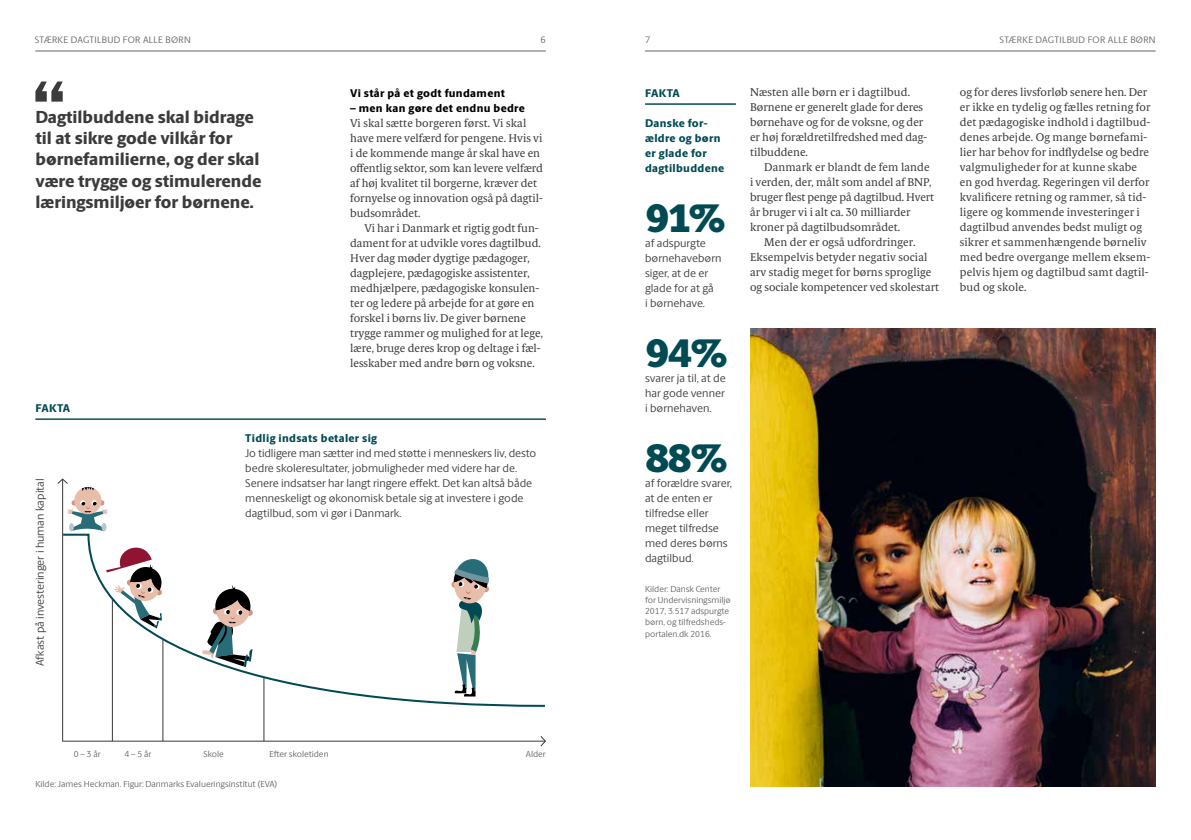
<style>
.page{position:relative;width:1191px;height:840px;background:#fff}
.page>*{position:absolute;margin:0;border:0;box-sizing:border-box;transform-origin:0 0}
.t1{font:900 40px "Berlingske Sans";color:#004a54}
.t2{font:800 17.5px/21.2px "Berlingske Sans";color:#3b3b3a}
.t3{font:11.25px/15px "Berlingske Serif Text";color:#3b3b3a}
.t4{font:11.25px/15px "Berlingske Sans";letter-spacing:-.005em;color:#3b3b3a}
.t5{font:800 11.25px/15px "Berlingske Sans";letter-spacing:.03em;color:#004a54}
.t6{font:800 11.25px "Berlingske Sans";letter-spacing:.03em;color:#000}
.t7{font:9.38px "Berlingske Sans";letter-spacing:.04em;color:#636362}
.t8{font:8.75px/11.2px "Berlingske Sans";letter-spacing:-.005em;color:#636362}
</style>
<div class="page">
<img style="left:750px;top:329px;width:405px;height:457px">
<svg style="left:35px;top:82px;width:28px;height:20px"></svg>
<hr style="left:645px;top:104px;width:91px;height:1px;background:#004a54">
<hr style="left:112px;top:598px;width:1px;height:143px;background:#3b3b3a">
<hr style="left:162px;top:639px;width:1px;height:102px;background:#3b3b3a">
<hr style="left:263px;top:677px;width:1px;height:64px;background:#3b3b3a">
<hr style="left:62px;top:740px;width:483px;height:1px;background:#3b3b3a">
<svg style="left:57px;top:478px;width:11px;height:7px"></svg>
<svg style="left:539px;top:736px;width:7px;height:11px"></svg>
<hr style="left:62px;top:479px;width:1px;height:262px;background:#3b3b3a">
<svg style="left:62px;top:533px;width:483px;height:175px"></svg>
<div style="left:74px;top:487px;width:27px;height:27px;background:#e8bdaa;border-radius:50%"></div>
<svg style="left:67px;top:500px;width:41px;height:31px"></svg>
<svg style="left:82px;top:487px;width:12px;height:4px"></svg>
<svg style="left:106px;top:538px;width:57px;height:90px"></svg>
<svg style="left:201px;top:585px;width:51px;height:82px"></svg>
<svg style="left:453px;top:551px;width:38px;height:150px"></svg>
<hr style="left:35px;top:419px;width:511px;height:1px;background:#004a54">
<hr style="left:35px;top:51px;width:511px;height:1px;background:#636362">
<hr style="left:645px;top:51px;width:510px;height:1px;background:#636362">
<p class="t7" style="left:35px;top:33px;width:157px">Stærke dagtilbud for alle bø rn</p>
<p class="t7" style="left:540px;top:33px;width:7px">6</p>
<p class="t7" style="left:645px;top:33px;width:7px">7</p>
<p class="t7" style="left:999px;top:33px;width:157px">Stærke dagtilbud for alle bø rn</p>
<h2 class="t2" style="left:35px;top:106px;width:228px">Dagtilbuddene skal bidrage til at sikre gode vilkår for børnefamilierne, og der skal være trygge og stimulerende læringsmiljøer for børnene.</h2>
<p class="t5" style="left:36px;top:400px;width:36px">FAKTA</p>
<p class="t6" style="left:350px;top:84px;width:156px">Vi står på et godt fundament</p>
<p class="t6" style="left:350px;top:99px;width:176px">– men kan gøre det endnu bedre</p>
<p class="t3" style="left:350px;top:115px;width:194px">Vi skal sætte borgeren først. Vi skal have mere velfærd for pengene. Hvis vi i de kommende mange år skal have en offentlig sektor, som kan levere velfærd af høj kvalitet til borgerne, kræver det fornyelse og innovation også på dagtil&shy;budsområdet.</p>
<p class="t3" style="left:350px;top:220px;width:194px;text-indent:14px">Vi har i Danmark et rigtig godt fun&shy;dament for at udvikle vores dagtilbud.<br>Hver dag møder dygtige pædagoger, dagplejere, pædagogiske assistenter, medhjælpere, pædagogiske konsulen&shy;ter og ledere på arbejde for at gøre en forskel i børns liv. De giver børnene trygge rammer og mulighed for at lege, lære, bruge deres krop og deltage i fæl&shy;lesskaber med andre børn og voksne.</p>
<p class="t4" style="left:32px;top:666px;width:189px;rotate:-90deg">Afkast på investeringer i human kapital</p>
<p class="t5" style="left:245px;top:430px;width:133px">Tidlig indsats betaler sig</p>
<p class="t4" style="left:245px;top:445px;width:292px">Jo tidligere man sætter ind med støtte i menneskers liv, desto bedre skoleresultater, jobmuligheder med videre har de.<br>Senere indsatser har langt ringere effekt. Det kan altså både menneskeligt og økonomisk betale sig at investere i gode dagtilbud, som vi gør i Danmark.</p>
<p class="t8" style="left:74px;top:748px;width:28px">0 – 3 år</p>
<p class="t8" style="left:124px;top:748px;width:28px">4 – 5 år</p>
<p class="t8" style="left:203px;top:748px;width:22px">Skole</p>
<p class="t8" style="left:270px;top:748px;width:60px">Efter skoletiden</p>
<p class="t8" style="left:526px;top:748px;width:21px">Alder</p>
<p class="t8" style="left:35px;top:778px;width:244px">Kilde: James Heckman. Figur: Danmarks Evalueringsinstitut (EVA)</p>
<p class="t5" style="left:645px;top:85px;width:36px">FAKTA</p>
<p class="t5" style="left:645px;top:115px;width:81px">Danske for&shy;ældre og børn er glade for dagtilbuddene</p>
<h1 class="t1" style="left:645px;top:188px;width:82px">91%</h1>
<p class="t4" style="left:645px;top:235px;width:78px">af adspurgte børnehavebørn siger, at de er glade for at gå<br>i børnehave.</p>
<h1 class="t1" style="left:645px;top:323px;width:84px">94%</h1>
<p class="t4" style="left:645px;top:370px;width:82px;text-align:justify">svarer ja til, at de har gode venner i børnehaven.</p>
<h1 class="t1" style="left:645px;top:428px;width:84px">88%</h1>
<p class="t4" style="left:645px;top:475px;width:88px">af forældre svarer, at de enten er tilfredse eller meget tilfredse med deres børns dagtilbud.</p>
<p class="t8" style="left:645px;top:583px;width:87px">Kilder: Dansk Center for Undervisningsmiljø<br>2017, 3.517 adspurgte børn, og tilfredsheds&shy;portalen.dk 2016.</p>
<p class="t3" style="left:750px;top:85px;width:179px">Næsten alle børn er i dagtilbud.<br>Børnene er generelt glade for deres børnehave og for de voksne, og der er høj forældretilfredshed med dag&shy;tilbuddene.</p>
<p class="t3" style="left:764px;top:160px;width:167px">Danmark er blandt de fem lande</p>
<p class="t3" style="left:750px;top:175px;width:183px">i verden, der, målt som andel af BNP,</p>
<p class="t3" style="left:750px;top:190px;width:186px">bruger flest penge på dagtilbud. Hvert</p>
<p class="t3" style="left:750px;top:205px;width:162px">år bruger vi i alt ca. 30 milliarder</p>
<p class="t3" style="left:750px;top:220px;width:152px">kroner på dagtilbudsområdet.</p>
<p class="t3" style="left:764px;top:235px;width:153px">Men der er også udfordringer.</p>
<p class="t3" style="left:750px;top:250px;width:179px">Eksempelvis betyder negativ social</p>
<p class="t3" style="left:750px;top:265px;width:183px">arv stadig meget for børns sproglige</p>
<p class="t3" style="left:750px;top:280px;width:190px">og sociale kompetencer ved skolestart</p>
<p class="t3" style="left:960px;top:85px;width:192px">og for deres livsforløb senere hen. Der er ikke en tydelig og fælles retning for det pædagogiske indhold i dagtilbud&shy;denes arbejde. Og mange børnefami&shy;lier har behov for indflydelse og bedre valgmuligheder for at kunne skabe en god hverdag. Regeringen vil derfor kvalificere retning og rammer, så tid&shy;ligere og kommende investeringer i dagtilbud anvendes bedst muligt og sikrer et sammenhængende børneliv med bedre overgange mellem eksem&shy;pelvis hjem og dagtilbud samt dagtil&shy;bud og skole.</p>
</div>
